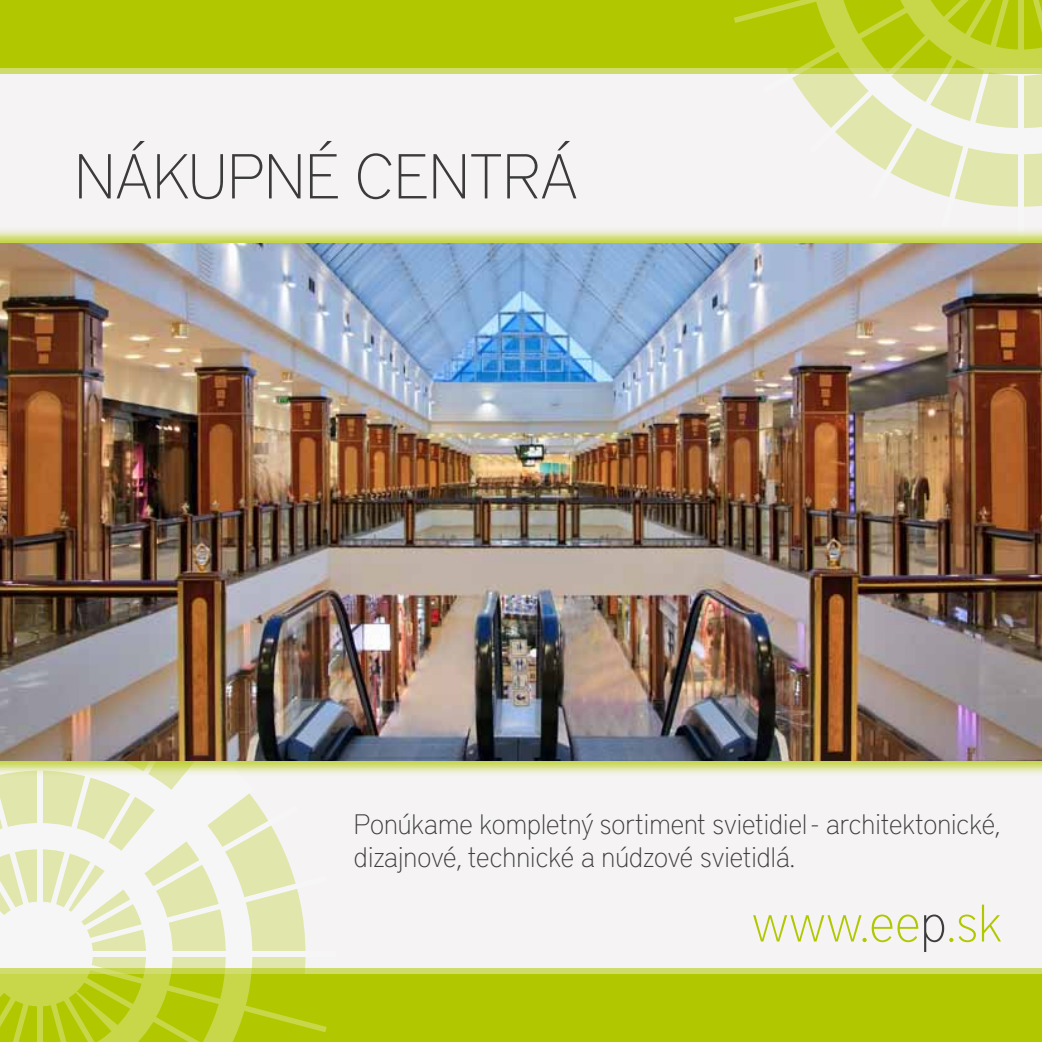
<style>
.page{position:relative;width:1042px;height:1042px;background:#f5f3f3}
.page>*{position:absolute;margin:0;border:0;box-sizing:border-box;transform-origin:0 0}
.t1{font:100 63px "District Pro";color:#3c3b3b}
.t2{font:100 52.5px "District Pro";color:#b1c800}
.t3{font:100 28px/33.6px "District Pro";color:#3d3d3d}
.s1{color:#3d3d3d}
</style>
<div class="page">
<div style="left:0;top:974px;width:1042px;height:68px;background:#b1c800"></div>
<div style="left:0;top:0;width:1042px;height:68px;background:#b1c800"></div>
<svg style="left:263px;top:812px;width:31px;height:64px;fill:#e1e6ae"></svg>
<svg style="left:263px;top:876px;width:64px;height:156px"></svg>
<div style="left:0;top:951px;width:336px;height:5px;background:#f7f6f6"></div>
<svg style="left:0;top:776px;width:263px;height:266px"></svg>
<svg style="left:734px;top:0;width:308px;height:207px"></svg>
<svg style="left:0;top:968px;width:1042px;height:6px;background:#cdda67"></svg>
<svg style="left:0;top:68px;width:1042px;height:6px;background:#cdda67"></svg>
<div style="left:0;top:227px;width:1042px;height:549px;background:#b1c800;opacity:.75"></div>
<img style="left:0;top:243px;width:1042px;height:518px">
<h1 class="t1" style="left:74px;top:131px;width:505px">NÁKUPNÉ CENTRÁ</h1>
<p class="t3" style="left:354px;top:805px;width:648px">Ponúkame kompletný sortiment svietidiel - architektonické, dizajnové, technické a núdzové svietidlá.</p>
<h2 class="t2" style="left:751px;top:885px;width:252px">www.ee<span class="s1">p</span>.sk</h2>
</div>
